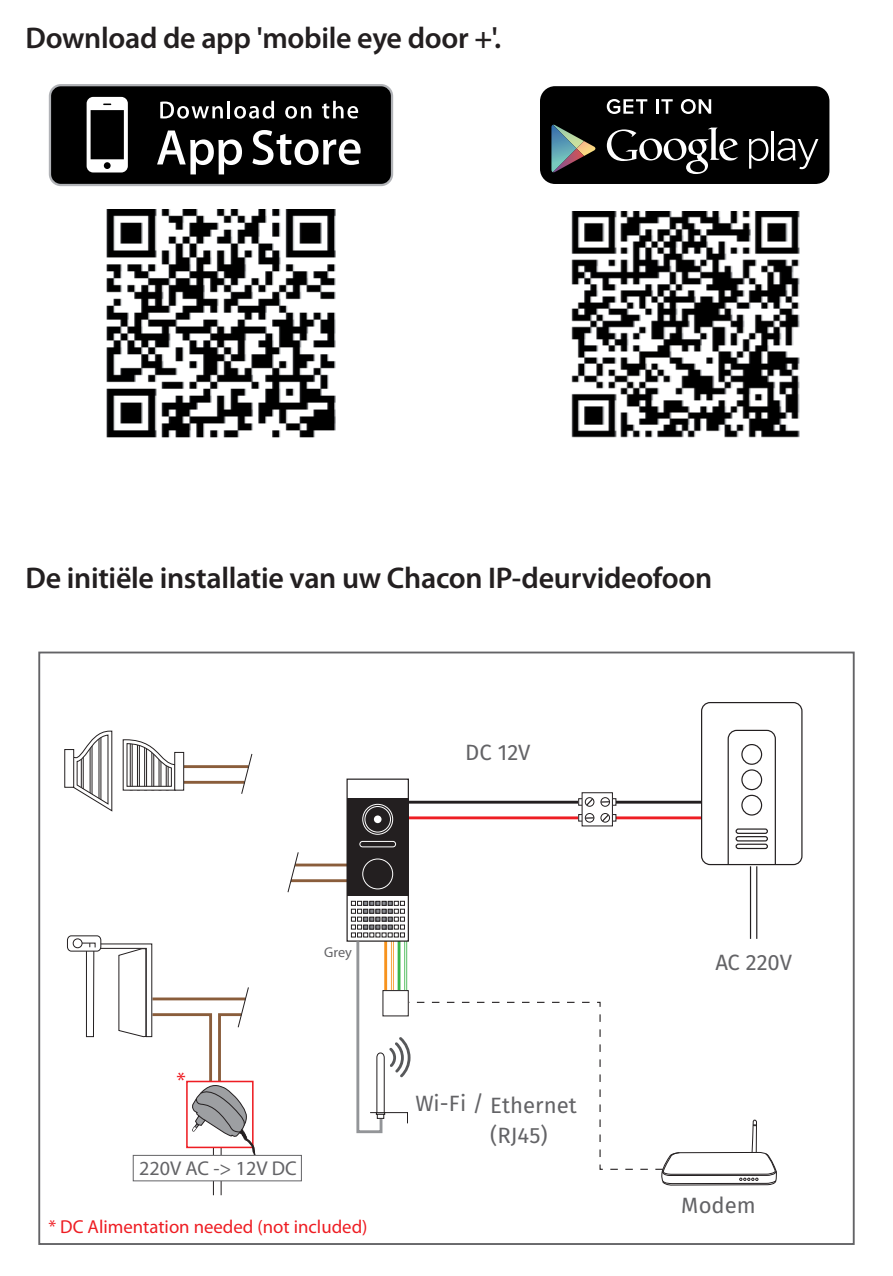
<style>
.page{position:relative;width:893px;height:1276px;background:#fff}
.page>*{position:absolute;margin:0;border:0;box-sizing:border-box;transform-origin:0 0}
.t1{font:600 30px "Myriad Pro";letter-spacing:-.01em;color:#231f20}
.t2{font:22.5px "Myriad Pro";color:#ee1d23}
.t3{font:22.2px/30.3px "Fira Sans";color:#636366}
.t4{font:20.1px "Myriad Pro";color:#636366}
.t5{font:18.9px "Myriad Pro";color:#ee1d23}
.t6{font:14.4px "Myriad Pro";color:#636366}
</style>
<div class="page">
<hr style="left:295px;top:863px;width:63px;height:3px;background:#8a5d3b">
<hr style="left:291px;top:879px;width:67px;height:3px;background:#8a5d3b">
<svg style="left:287px;top:852px;width:12px;height:41px"></svg>
<hr style="left:403px;top:816px;width:299px;height:3px;background:#ee1d23">
<hr style="left:184px;top:765px;width:65px;height:3px;background:#8a5d3b">
<hr style="left:184px;top:781px;width:61px;height:2px;background:#8a5d3b">
<svg style="left:661px;top:1119px;width:116px;height:67px"></svg>
<div style="left:701px;top:702px;width:101px;height:163px;border:1px solid #231f20;border-radius:9px"></div>
<svg style="left:727px;top:729px;width:49px;height:136px"></svg>
<div style="left:741px;top:744px;width:21px;height:21px;border:1px solid #231f20;border-radius:50%"></div>
<div style="left:741px;top:769px;width:21px;height:21px;border:1px solid #231f20;border-radius:50%"></div>
<div style="left:741px;top:794px;width:21px;height:21px;border:1px solid #231f20;border-radius:50%"></div>
<div style="left:735px;top:828px;width:33px;height:6px;border:1px solid #231f20;border-radius:2px"></div>
<div style="left:735px;top:836px;width:33px;height:5px;border:1px solid #231f20;border-radius:2px"></div>
<div style="left:735px;top:843px;width:33px;height:6px;border:1px solid #231f20;border-radius:2px"></div>
<div style="left:346px;top:778px;width:63px;height:163px;border:1px solid #231f20"></div>
<div style="left:347px;top:798px;width:61px;height:98px;background:#231f20"></div>
<div style="left:362px;top:804px;width:31px;height:30px;border:1px solid #fff;border-radius:50%"></div>
<div style="left:365px;top:806px;width:26px;height:26px;border:1px solid #fff;border-radius:50%"></div>
<div style="left:363px;top:859px;width:30px;height:30px;border:1px solid #fff;border-radius:50%"></div>
<div style="left:374px;top:815px;width:8px;height:8px;background:#fff;border-radius:50%"></div>
<div style="left:360px;top:841px;width:36px;height:6px;border:1px solid #fff;border-radius:3px"></div>
<hr style="left:403px;top:801px;width:299px;height:2px;background:#231f20">
<hr style="left:756px;top:866px;width:1px;height:73px;background:#231f20">
<hr style="left:750px;top:866px;width:1px;height:73px;background:#231f20">
<svg style="left:410px;top:1001px;width:254px;height:169px"></svg>
<div style="left:578px;top:798px;width:38px;height:7px;border:1px solid #231f20"></div>
<div style="left:578px;top:814px;width:38px;height:7px;border:1px solid #231f20"></div>
<div style="left:582px;top:792px;width:30px;height:34px;background:#fff"></div>
<div style="left:582px;top:792px;width:31px;height:34px;border:1px solid #231f20"></div>
<svg style="left:601px;top:797px;width:9px;height:9px"></svg>
<div style="left:600px;top:797px;width:10px;height:9px;border:1px solid #231f20;border-radius:50%"></div>
<div style="left:585px;top:813px;width:9px;height:9px;border:1px solid #231f20;border-radius:50%"></div>
<div style="left:600px;top:813px;width:10px;height:9px;border:1px solid #231f20;border-radius:50%"></div>
<svg style="left:585px;top:797px;width:9px;height:9px"></svg>
<svg style="left:601px;top:813px;width:9px;height:9px"></svg>
<svg style="left:122px;top:739px;width:54px;height:52px"></svg>
<svg style="left:73px;top:730px;width:40px;height:82px"></svg>
<div style="left:174px;top:752px;width:10px;height:38px;border:1px solid #231f20"></div>
<div style="left:64px;top:749px;width:10px;height:38px;border:1px solid #231f20"></div>
<svg style="left:351px;top:901px;width:59px;height:233px"></svg>
<svg style="left:241px;top:753px;width:12px;height:41px"></svg>
<div style="left:67px;top:935px;width:34px;height:16px;border:1px solid #231f20;border-radius:4px"></div>
<div style="left:73px;top:938px;width:9px;height:10px;border:1px solid #231f20;border-radius:50%"></div>
<hr style="left:213px;top:1131px;width:1px;height:64px;background:#231f20">
<hr style="left:221px;top:1131px;width:1px;height:64px;background:#231f20">
<svg style="left:77px;top:942px;width:181px;height:219px"></svg>
<div style="left:133px;top:1155px;width:168px;height:25px;background:#fff"></div>
<div style="left:133px;top:1155px;width:169px;height:26px;border:1px solid #636366"></div>
<svg style="left:49px;top:84px;width:344px;height:102px;background:#2d2d2d"></svg>
<img style="left:106px;top:210px;width:230px;height:228px">
<div style="left:539px;top:85px;width:291px;height:100px;background:#000;border-radius:16px"></div>
<div style="left:538px;top:84px;width:293px;height:102px;border:2px solid #fff;border-radius:16px"></div>
<svg style="left:607px;top:128px;width:131px;height:46px"></svg>
<svg style="left:749px;top:138px;width:19px;height:31px"></svg>
<hr style="left:772px;top:131px;width:2px;height:29px;background:#fff">
<svg style="left:777px;top:138px;width:41px;height:31px"></svg>
<svg style="left:551px;top:125px;width:45px;height:47px"></svg>
<svg style="left:607px;top:99px;width:40px;height:15px"></svg>
<hr style="left:656px;top:99px;width:3px;height:15px;background:#fff">
<svg style="left:661px;top:99px;width:12px;height:15px"></svg>
<svg style="left:681px;top:99px;width:30px;height:15px"></svg>
<img style="left:571px;top:211px;width:229px;height:227px">
<p class="t1" style="left:26px;top:19px;width:477px">Download de app 'mobile eye door +'.</p>
<p class="t1" style="left:26px;top:559px;width:688px">De initiële installatie van uw Chacon IP-deurvideofoon</p>
<p class="t3" style="left:465px;top:736px;width:67px">DC 12V</p>
<p class="t6" style="left:324px;top:943px;width:29px">Grey</p>
<p class="t2" style="left:176px;top:1066px;width:11px">*</p>
<p class="t4" style="left:139px;top:1156px;width:159px">220V AC -&gt; 12V DC</p>
<p class="t5" style="left:48px;top:1215px;width:321px">* DC Alimentation needed (not included)</p>
<p class="t3" style="left:490px;top:1089px;width:88px;text-indent:-75px">Wi-Fi / Ethernet (RJ45)</p>
<p class="t3" style="left:715px;top:946px;width:78px">AC 220V</p>
<p class="t3" style="left:681px;top:1189px;width:76px">Modem</p>
</div>
